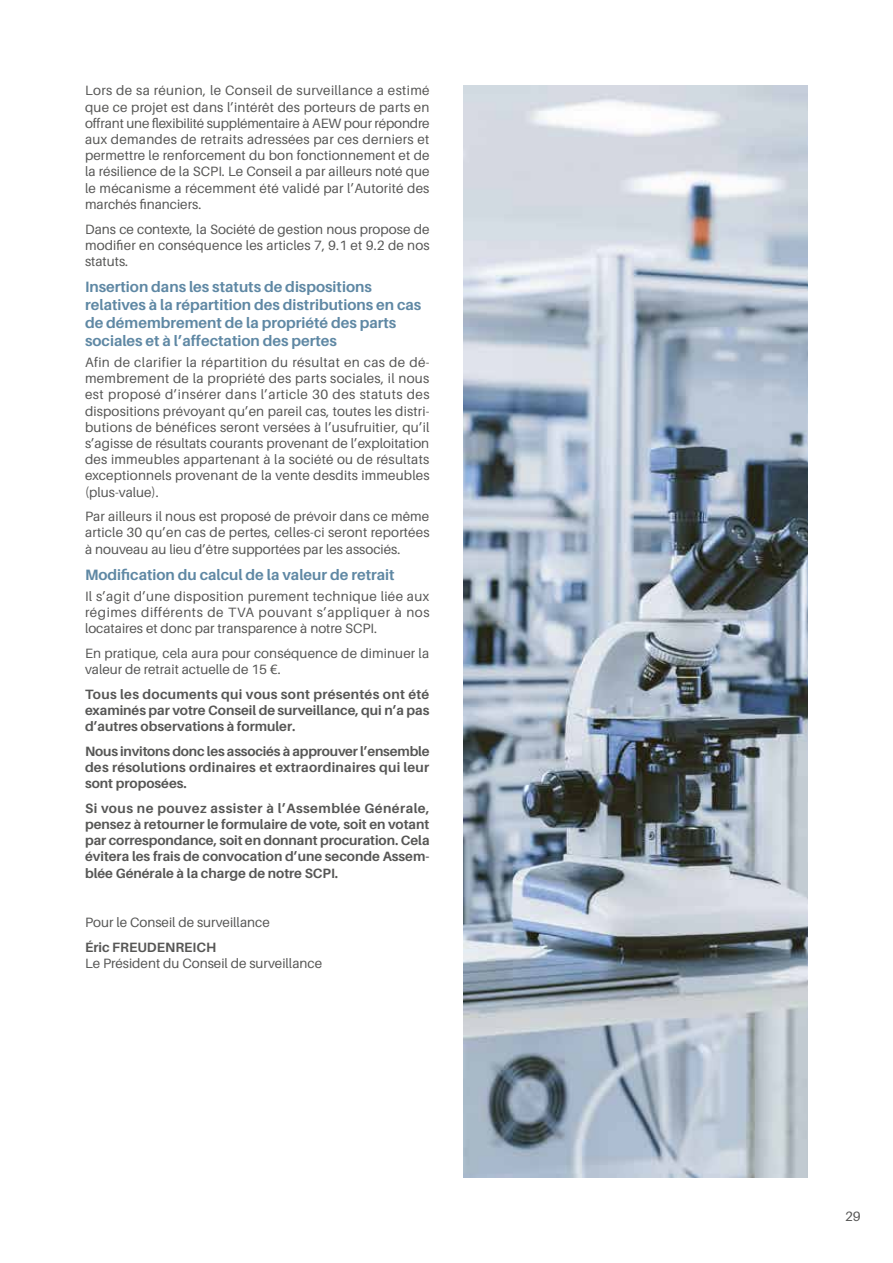
<style>
.page{position:relative;width:893px;height:1263px;background:#fff}
.page>*{position:absolute;margin:0;border:0;box-sizing:border-box;transform-origin:0 0}
.t1{font:700 15px/18px "Aileron";color:#5f88a4}
.t2{font:13.5px/16.2px "Aileron";color:#575756;text-align:justify}
.t3{font:700 13.5px/16.2px "Aileron";color:#575756;text-align:justify}
</style>
<div class="page">
<img style="left:463px;top:85px;width:345px;height:1093px">
<p class="t2" style="left:85px;top:83px;width:346px">Lors de sa réunion, le Conseil de surveillance a estimé que ce projet est dans l’intérêt des porteurs de parts en offrant une flexibilité supplémentaire à AEW pour répondre aux demandes de retraits adressées par ces derniers et permettre le renforcement du bon fonctionnement et de la résilience de la SCPI. Le Conseil a par ailleurs noté que le mécanisme a récemment été validé par l’Autorité des marchés financiers.</p>
<p class="t2" style="left:85px;top:221px;width:346px">Dans ce contexte, la Société de gestion nous propose de modifier en conséquence les articles 7, 9.1 et 9.2 de nos statuts.</p>
<p class="t1" style="left:85px;top:278px;width:338px">Insertion dans les statuts de dispositions relatives à la répartition des distributions en cas de démembrement de la propriété des parts sociales et à l’affectation des pertes</p>
<p class="t2" style="left:85px;top:354px;width:346px">Afin de clarifier la répartition du résultat en cas de dé&shy;membrement de la propriété des parts sociales, il nous est proposé d’insérer dans l’article 30 des statuts des dispositions prévoyant qu’en pareil cas, toutes les distri&shy;butions de bénéfices seront versées à l’usufruitier, qu’il s’agisse de résultats courants provenant de l’exploitation des immeubles appartenant à la société ou de résultats exceptionnels provenant de la vente desdits immeubles (plus-value).</p>
<p class="t2" style="left:85px;top:509px;width:346px">Par ailleurs il nous est proposé de prévoir dans ce même article 30 qu’en cas de pertes, celles-ci seront reportées à nouveau au lieu d’être supportées par les associés.</p>
<p class="t1" style="left:85px;top:566px;width:311px">Modification du calcul de la valeur de retrait</p>
<p class="t2" style="left:85px;top:588px;width:346px">Il s’agit d’une disposition purement technique liée aux régimes différents de TVA pouvant s’appliquer à nos locataires et donc par transparence à notre SCPI.</p>
<p class="t2" style="left:85px;top:645px;width:346px">En pratique, cela aura pour conséquence de diminuer la valeur de retrait actuelle de 15 €.</p>
<p class="t3" style="left:85px;top:686px;width:346px">Tous les documents qui vous sont présentés ont été examinés par votre Conseil de surveillance, qui n’a pas d’autres observations à formuler.</p>
<p class="t3" style="left:85px;top:743px;width:346px">Nous invitons donc les associés à approuver l’ensemble des résolutions ordinaires et extraordinaires qui leur sont proposées.</p>
<p class="t3" style="left:85px;top:800px;width:346px">Si vous ne pouvez assister à l’Assemblée Générale, pensez à retourner le formulaire de vote, soit en votant par correspondance, soit en donnant procuration. Cela évitera les frais de convocation d’une seconde Assem&shy;blée Générale à la charge de notre SCPI.</p>
<p class="t2" style="left:85px;top:914px;width:186px">Pour le Conseil de surveillance</p>
<p class="t3" style="left:85px;top:939px;width:133px">Éric FREUDENREICH</p>
<p class="t2" style="left:85px;top:955px;width:239px">Le Président du Conseil de surveillance</p>
<p class="t2" style="left:845px;top:1208px;width:17px">29</p>
</div>
